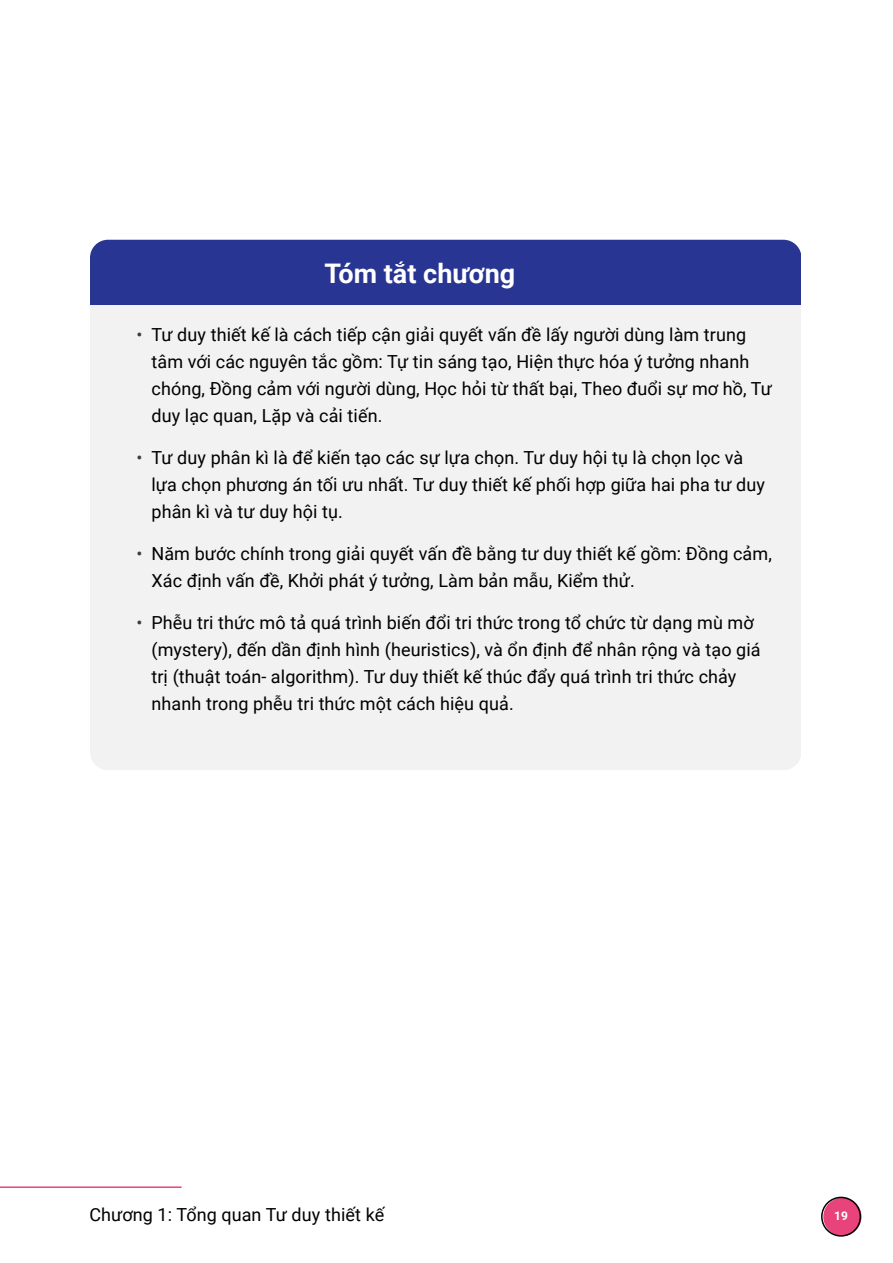
<style>
.page{position:relative;width:893px;height:1263px;background:#fff}
.page>*{position:absolute;margin:0;border:0;box-sizing:border-box;transform-origin:0 0}
.t1{font:700 27px "Roboto";color:#fff}
.t2{font:18px/27px "Roboto";letter-spacing:.005em;color:#000}
.t3{font:700 12px "Roboto";color:#fff}
.s1{color:#3e3e3f}
</style>
<div class="page">
<div style="left:823px;top:1198px;width:38px;height:38px;background:#e8437a;border-radius:50%"></div>
<div style="left:821px;top:1197px;width:40px;height:40px;border:2px solid #000;border-radius:50%"></div>
<hr style="left:0;top:1186px;width:182px;height:2px;background:#e8427a">
<div style="left:90px;top:240px;width:711px;height:65px;background:#283592"></div>
<div style="left:90px;top:305px;width:711px;height:465px;background:#f2f2f2"></div>
<p class="t1" style="left:325px;top:254px;width:192px">Tóm tắt chương</p>
<p class="t2" style="left:152px;top:320px;width:622px;text-indent:-15px"><span class="s1">•</span> Tư duy thiết kế là cách tiếp cận giải quyết vấn đề lấy người dùng làm trung tâm với các nguyên tắc gồm: Tự tin sáng tạo, Hiện thực hóa ý tưởng nhanh chóng, Đồng cảm với người dùng, Học hỏi từ thất bại, Theo đuổi sự mơ hồ, Tư duy lạc quan, Lặp và cải tiến.</p>
<p class="t2" style="left:152px;top:443px;width:615px;text-indent:-15px"><span class="s1">•</span> Tư duy phân kì là để kiến tạo các sự lựa chọn. Tư duy hội tụ là chọn lọc và lựa chọn phương án tối ưu nhất. Tư duy thiết kế phối hợp giữa hai pha tư duy phân kì và tư duy hội tụ.</p>
<p class="t2" style="left:152px;top:539px;width:622px;text-indent:-15px"><span class="s1">•</span> Năm bước chính trong giải quyết vấn đề bằng tư duy thiết kế gồm: Đồng cảm,<br>Xác định vấn đề, Khởi phát ý tưởng, Làm bản mẫu, Kiểm thử.</p>
<p class="t2" style="left:152px;top:608px;width:611px;text-indent:-15px"><span class="s1">•</span> Phễu tri thức mô tả quá trình biến đổi tri thức trong tổ chức từ dạng mù mờ (mystery), đến dần định hình (heuristics), và ổn định để nhân rộng và tạo giá trị (thuật toán- algorithm). Tư duy thiết kế thúc đẩy quá trình tri thức chảy nhanh trong phễu tri thức một cách hiệu quả.</p>
<p class="t2" style="left:89px;top:1200px;width:296px">Chương 1: Tổng quan Tư duy thiết kế</p>
<p class="t3" style="left:834px;top:1207px;width:15px">19</p>
</div>
